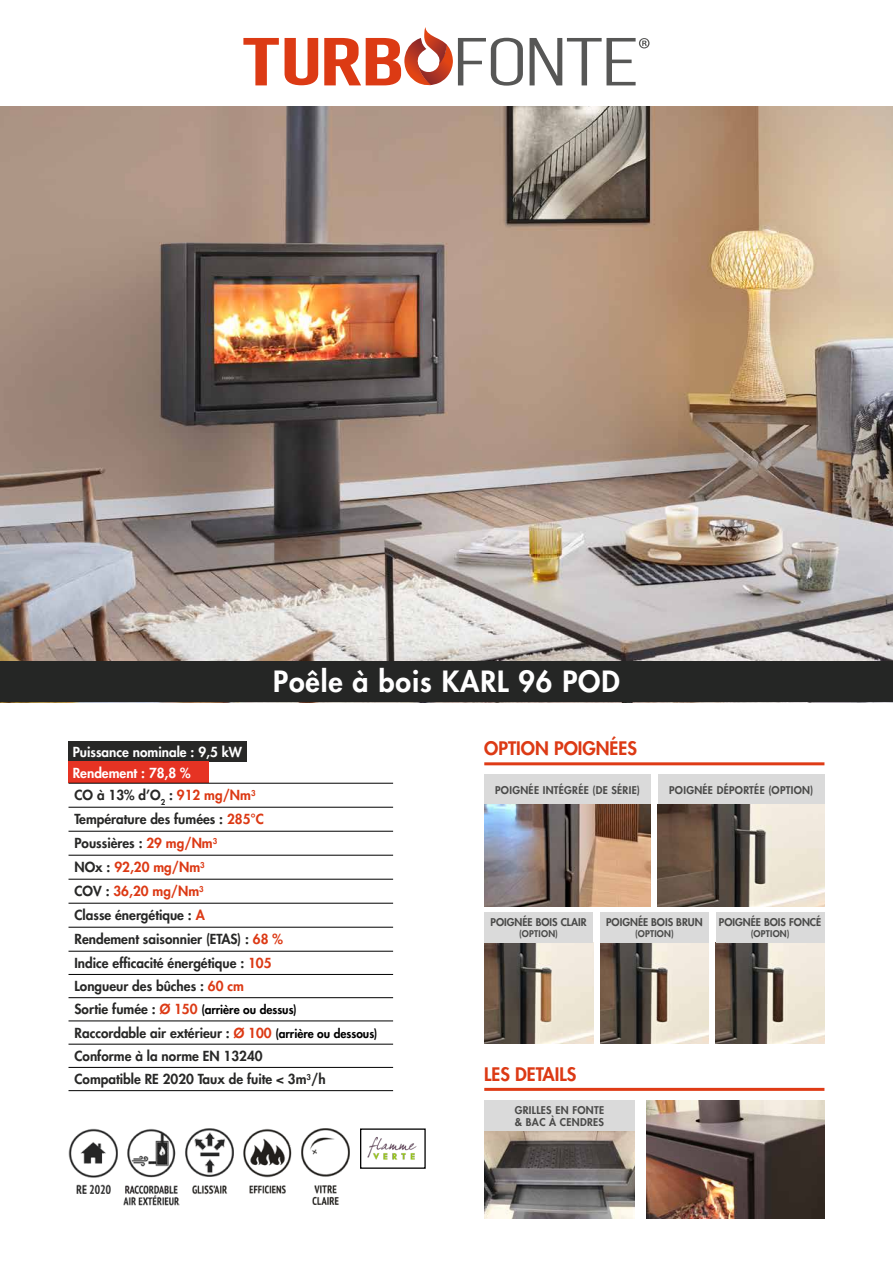
<style>
.page{position:relative;width:893px;height:1263px;background:#fff}
.page>*{position:absolute;margin:0;border:0;box-sizing:border-box;transform-origin:0 0}
.t1{font:800 28.5px "Futura LT";letter-spacing:.03em;color:#fff}
.t2{font:800 18.15px "Futura LT";color:#dc3a15}
.t3{font:800 13.5px/23.9px "Futura LT";color:#282827}
.t4{font:800 13.5px/21.6px "Futura LT";color:#fff}
.t5{font:800 12px "Futura LT";color:#000}
.t6{font:800 10.35px/12.5px "Futura LT";letter-spacing:.03em;color:#4a4a49}
.t7{font:800 10.35px "Futura LT";color:#4a4a49}
.t8{font:800 9px "Futura LT";letter-spacing:.03em;color:#4a4a49}
.s1{color:#282827}
.s2{color:#dc3914}
.s3{color:#dc3a15}
.s4{font-size:13.5px;color:#282827}
.s5{font-size:13.5px;color:#dc3a15}
.s6{font-size:12px;color:#000}
</style>
<div class="page">
<img style="left:0;top:106px;width:893px;height:556px">
<div style="left:0;top:662px;width:893px;height:40px;background:#252625"></div>
<svg style="left:243px;top:38px;width:36px;height:47px"></svg>
<svg style="left:285px;top:38px;width:33px;height:47px"></svg>
<svg style="left:530px;top:38px;width:120px;height:47px"></svg>
<svg style="left:324px;top:27px;width:199px;height:59px"></svg>
<div style="left:69px;top:741px;width:178px;height:21px;background:#282827"></div>
<div style="left:69px;top:761px;width:140px;height:22px;background:#e63323"></div>
<img style="left:185px;top:1128px;width:49px;height:67px">
<img style="left:69px;top:1129px;width:48px;height:65px">
<img style="left:123px;top:1128px;width:57px;height:78px">
<img style="left:243px;top:1128px;width:49px;height:66px">
<img style="left:301px;top:1128px;width:49px;height:76px">
<img style="left:367px;top:1137px;width:50px;height:23px">
<div style="left:360px;top:1128px;width:66px;height:41px;border:1px solid #000"></div>
<hr style="left:69px;top:783px;width:324px;height:1px;background:#000">
<hr style="left:69px;top:807px;width:324px;height:1px;background:#000">
<hr style="left:69px;top:831px;width:324px;height:1px;background:#000">
<hr style="left:69px;top:855px;width:324px;height:1px;background:#000">
<hr style="left:69px;top:879px;width:324px;height:1px;background:#000">
<hr style="left:69px;top:903px;width:324px;height:1px;background:#000">
<hr style="left:69px;top:927px;width:324px;height:1px;background:#000">
<hr style="left:69px;top:951px;width:324px;height:1px;background:#000">
<hr style="left:69px;top:974px;width:324px;height:1px;background:#000">
<hr style="left:69px;top:997px;width:324px;height:1px;background:#000">
<hr style="left:69px;top:1020px;width:324px;height:1px;background:#000">
<hr style="left:69px;top:1044px;width:324px;height:1px;background:#000">
<hr style="left:69px;top:1067px;width:324px;height:1px;background:#000">
<hr style="left:69px;top:1090px;width:324px;height:1px;background:#000">
<div style="left:484px;top:774px;width:167px;height:30px;background:#dadada"></div>
<div style="left:658px;top:774px;width:166px;height:30px;background:#dadada"></div>
<img style="left:484px;top:804px;width:167px;height:102px">
<img style="left:658px;top:804px;width:166px;height:102px">
<img style="left:716px;top:942px;width:108px;height:102px">
<img style="left:600px;top:942px;width:109px;height:102px">
<img style="left:484px;top:942px;width:109px;height:102px">
<div style="left:484px;top:912px;width:109px;height:30px;background:#dadada"></div>
<div style="left:600px;top:912px;width:109px;height:30px;background:#dadada"></div>
<div style="left:716px;top:912px;width:108px;height:30px;background:#dadada"></div>
<hr style="left:484px;top:762px;width:340px;height:3px;background:#df3b16">
<hr style="left:484px;top:1088px;width:340px;height:3px;background:#df3b16">
<img style="left:484px;top:1131px;width:151px;height:87px">
<div style="left:484px;top:1101px;width:151px;height:30px;background:#dadada"></div>
<img style="left:647px;top:1101px;width:177px;height:117px">
<h1 class="t1" style="left:273px;top:662px;width:348px">Poêle à bois KARL 96 POD</h1>
<p class="t4" style="left:73px;top:741px;width:184px">Puissance nominale : 9,5 kW<br>Rendement : 78,8 %<br><span class="s1">CO à 13% d’O</span><sub>2</sub> <span class="s1">:</span> <span class="s2">912 mg/Nm</span><sup>3</sup></p>
<p class="t3" style="left:75px;top:807px;width:210px">Température des fumées : <span class="s2">285°C<br></span>Poussières : <span class="s2">29 mg/Nm</span><sup>3<br></sup>NOx : <span class="s2">92,20 mg/Nm</span><sup>3<br></sup>COV : <span class="s2">36,20 mg/Nm</span><sup>3<br></sup>Classe énergétique : <span class="s3">A<br></span>Rendement saisonnier (ETAS) : <span class="s2">68 %<br></span>Indice efficacité énergétique : <span class="s3">105<br></span>Longueur des bûches : <span class="s3">60 cm</span></p>
<p class="t5" style="left:75px;top:1002px;width:224px"><span class="s4">Sortie fumée :</span> <span class="s5">Ø 150</span> (arrière ou dessus)</p>
<p class="t3" style="left:75px;top:1021px;width:305px;line-height:23.2px">Raccordable air extérieur : <span class="s3">Ø 100</span> <span class="s6">(arrière ou dessous)<br></span>Conforme à la norme EN 13240<br>Compatible RE 2020 Taux de fuite &lt; 3m<sup>3</sup>/h</p>
<h2 class="t2" style="left:484px;top:736px;width:154px">OPTION POIGNÉES</h2>
<p class="t6" style="left:495px;top:783px;width:146px">POIGNÉE INTÉGRÉE (DE SÉRIE)</p>
<p class="t6" style="left:669px;top:783px;width:146px">POIGNÉE DÉPORTÉE (OPTION)</p>
<p class="t7" style="left:491px;top:915px;width:98px">POIGNÉE BOIS CLAIR</p>
<p class="t8" style="left:519px;top:927px;width:40px">(OPTION)</p>
<p class="t7" style="left:606px;top:915px;width:98px">POIGNÉE BOIS BRUN</p>
<p class="t8" style="left:635px;top:927px;width:40px">(OPTION)</p>
<p class="t7" style="left:719px;top:915px;width:104px">POIGNÉE BOIS FONCÉ</p>
<p class="t8" style="left:751px;top:927px;width:40px">(OPTION)</p>
<h2 class="t2" style="left:484px;top:1062px;width:93px">LES DETAILS</h2>
<p class="t6" style="left:515px;top:1103px;width:91px">GRILLES EN FONTE &amp; BAC À CENDRES</p>
</div>
